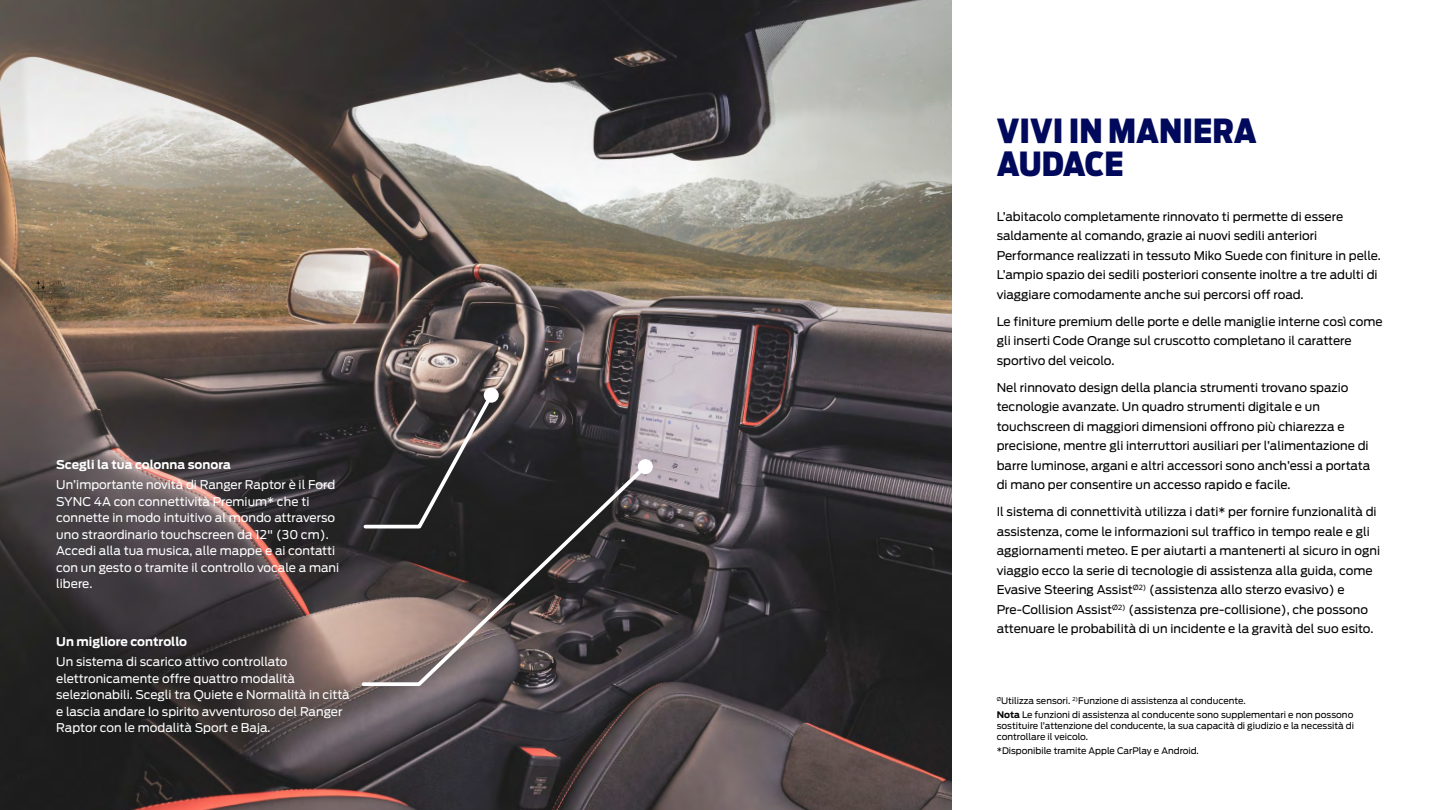
<style>
.page{position:relative;width:1440px;height:810px;background:#fff}
.page>*{position:absolute;margin:0;border:0;box-sizing:border-box;transform-origin:0 0}
.t1{font:900 33px/33px "Ford Antenna Cond";color:#00095b}
.t2{font:12px/19.5px "Ford Antenna";color:#000}
.t3{font:12px/16.5px "Ford Antenna";color:#fff}
.t4{font:700 12px "Ford Antenna";color:#fff}
.t5{font:9px/14.2px "Ford Antenna";color:#000}
.s1{font-weight:700}
</style>
<div class="page">
<img style="left:0;top:0;width:952px;height:810px">
<svg style="left:362px;top:390px;width:134px;height:71px;background:#484243"></svg>
<div style="left:484px;top:388px;width:15px;height:15px;background:#fff;border-radius:50%"></div>
<svg style="left:360px;top:461px;width:291px;height:227px;background:#494343"></svg>
<div style="left:638px;top:459px;width:15px;height:15px;background:#fff;border-radius:50%"></div>
<p class="t4" style="left:56px;top:454px;width:176px">Scegli la tua colonna sonora</p>
<p class="t3" style="left:56px;top:475px;width:284px">Un’importante novità di Ranger Raptor è il Ford SYNC 4A con connettività Premium* che ti connette in modo intuitivo al mondo attraverso uno straordinario touchscreen da 12" (30 cm).<br>Accedi alla tua musica, alle mappe e ai contatti con un gesto o tramite il controllo vocale a mani libere.</p>
<p class="t4" style="left:56px;top:631px;width:132px">Un migliore controllo</p>
<p class="t3" style="left:56px;top:652px;width:295px">Un sistema di scarico attivo controllato elettronicamente offre quattro modalità selezionabili. Scegli tra Quiete e Normalità in città e lascia andare lo spirito avventuroso del Ranger Raptor con le modalità Sport e Baja.</p>
<h1 class="t1" style="left:997px;top:110px;width:261px">VIVI IN MANIERA<br>AUDACE</h1>
<p class="t2" style="left:997px;top:205px;width:386px">L’abitacolo completamente rinnovato ti permette di essere saldamente al comando, grazie ai nuovi sedili anteriori Performance realizzati in tessuto Miko Suede con finiture in pelle.<br>L’ampio spazio dei sedili posteriori consente inoltre a tre adulti di viaggiare comodamente anche sui percorsi off road.</p>
<p class="t2" style="left:997px;top:310px;width:388px">Le finiture premium delle porte e delle maniglie interne così come gli inserti Code Orange sul cruscotto completano il carattere sportivo del veicolo.</p>
<p class="t2" style="left:997px;top:376px;width:375px">Nel rinnovato design della plancia strumenti trovano spazio tecnologie avanzate. Un quadro strumenti digitale e un touchscreen di maggiori dimensioni offrono più chiarezza e precisione, mentre gli interruttori ausiliari per l’alimentazione di barre luminose, argani e altri accessori sono anch’essi a portata di mano per consentire un accesso rapido e facile.</p>
<p class="t2" style="left:997px;top:501px;width:385px">Il sistema di connettività utilizza i dati* per fornire funzionalità di assistenza, come le informazioni sul traffico in tempo reale e gli aggiornamenti meteo. E per aiutarti a mantenerti al sicuro in ogni viaggio ecco la serie di tecnologie di assistenza alla guida, come Evasive Steering Assist<sup>Ø2)</sup> (assistenza allo sterzo evasivo) e Pre-Collision Assist<sup>Ø2)</sup> (assistenza pre-collisione), che possono attenuare le probabilità di un incidente e la gravità del suo esito.</p>
<p class="t5" style="left:997px;top:693px;width:358px"><sup>Ø</sup>Utilizza sensori. <sup>2)</sup>Funzione di assistenza al conducente.<br><span class="s1">Nota</span> Le funzioni di assistenza al conducente sono supplementari e non possono</p>
<p class="t5" style="left:997px;top:719px;width:359px;line-height:10.5px">sostituire l’attenzione del conducente, la sua capacità di giudizio e la necessità di controllare il veicolo.</p>
<p class="t5" style="left:997px;top:742px;width:204px">*Disponibile tramite Apple CarPlay e Android.</p>
</div>
